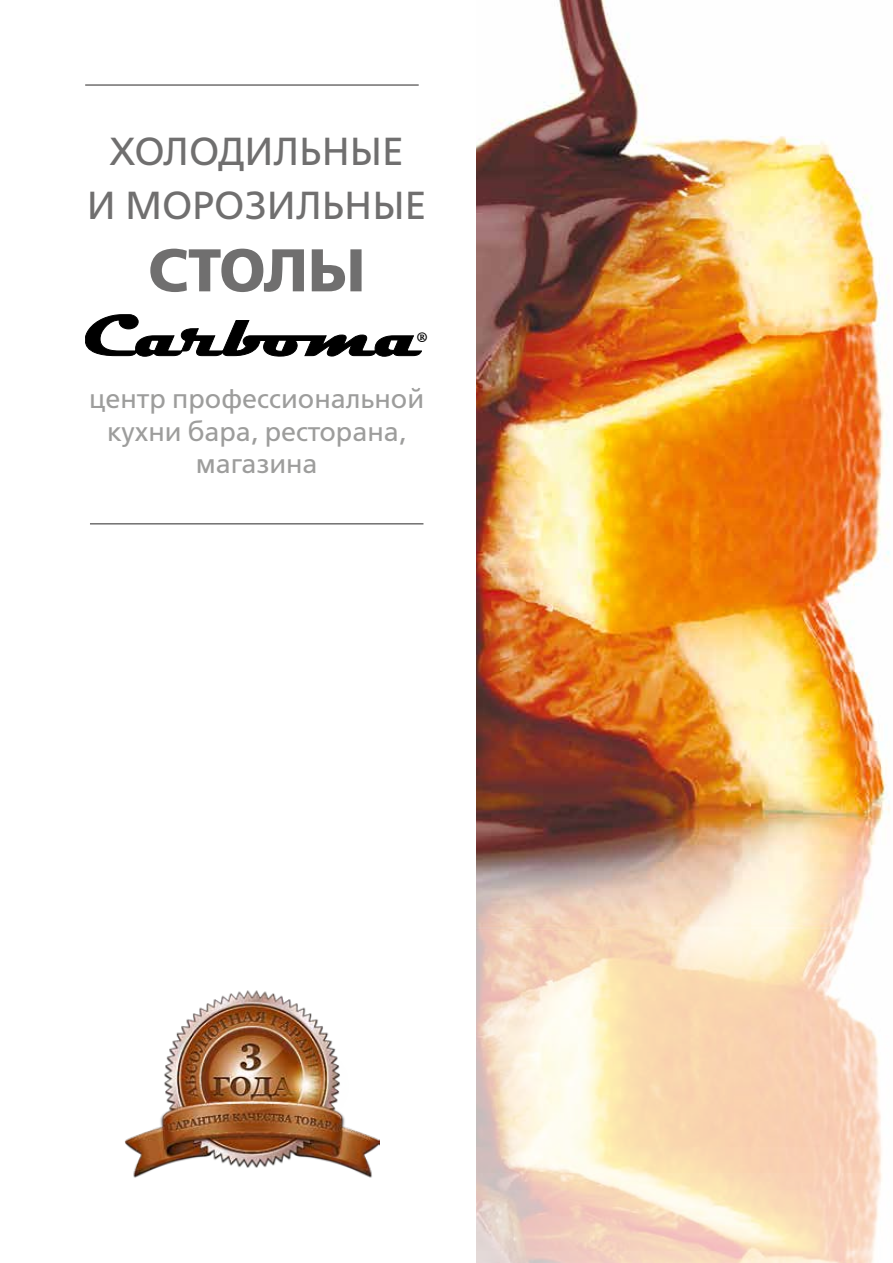
<style>
.page{position:relative;width:893px;height:1263px;background:#fff}
.page>*{position:absolute;margin:0;border:0;box-sizing:border-box;transform-origin:0 0}
.t1{font:60px "Free Set Bold C";letter-spacing:-.02em;color:#706f6f}
.t2{font:39px/54px "Free Set C";color:#706f6f;text-align:center}
.t3{font:37.35px "Minion Pro";color:#000}
.t4{font:27px/32.4px "Free Set C";color:#9d9d9c;text-align:center}
</style>
<div class="page">
<img style="left:476px;top:0;width:414px;height:1263px">
<svg style="left:85px;top:315px;width:336px;height:41px"></svg>
<img style="left:124px;top:990px;width:256px;height:188px">
<hr style="left:85px;top:84px;width:334px;height:2px;background:#706f6f">
<hr style="left:90px;top:523px;width:333px;height:1px;background:#706f6f">
<h2 class="t2" style="left:87px;top:125px;width:341px">ХОЛОДИЛЬНЫЕ<br>И МОРОЗИЛЬНЫЕ</h2>
<h1 class="t1" style="left:148px;top:236px;width:219px">СТОЛЫ</h1>
<h3 class="t3" style="left:416px;top:320px;width:13px">®</h3>
<p class="t4" style="left:89px;top:383px;width:337px">центр профессиональной кухни бара, ресторана, магазина</p>
</div>
